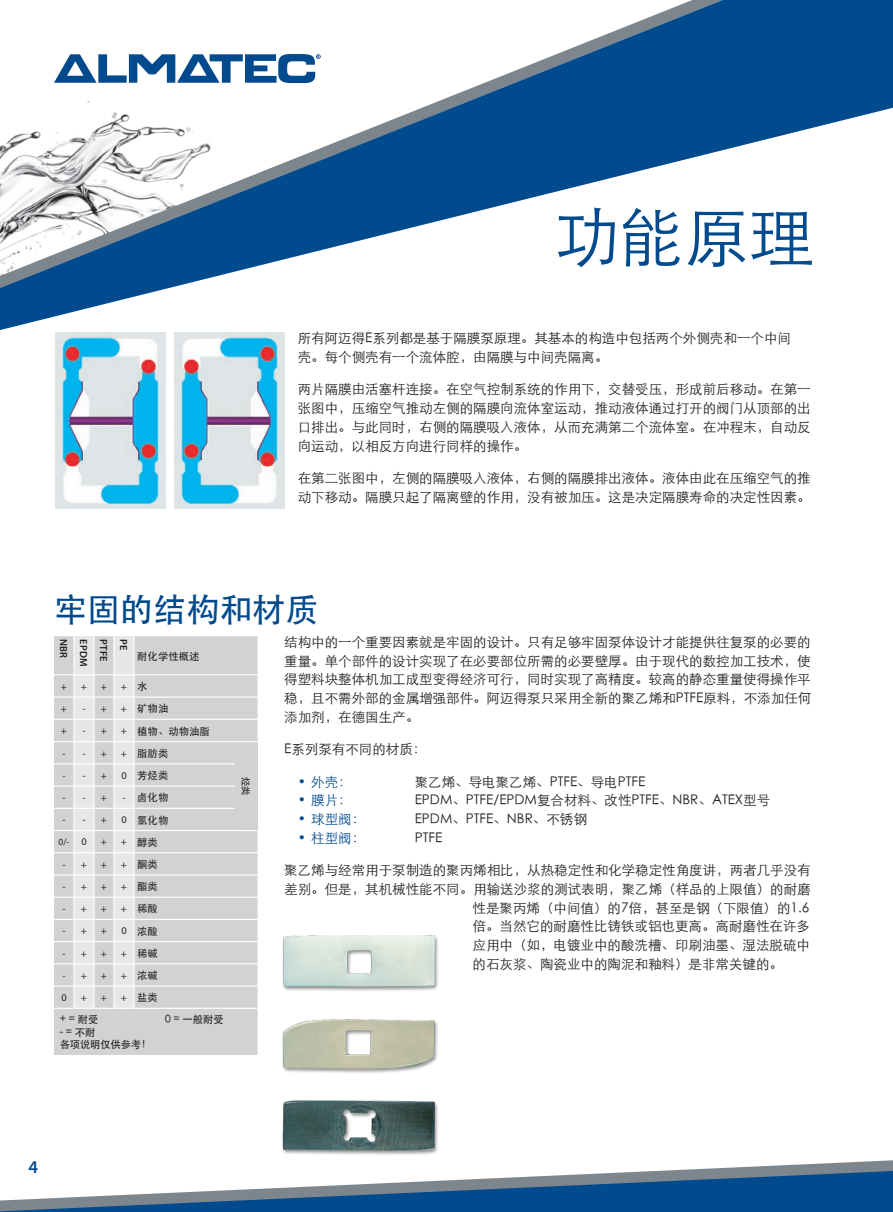
<style>
.page{position:relative;width:893px;height:1212px;background:#fff}
.page>*{position:absolute;margin:0;border:0;box-sizing:border-box;transform-origin:0 0}
.t1{font:300 64.95px "ST Heiti SC";color:#004a8d}
.t2{font:500 33px "ST Heiti SC";color:#004a8d}
.t3{font:600 18px "Myriad Pro";color:#004a8d}
.t4{font:300 13.5px/18.8px "ST Heiti SC";color:#231f20}
.t5{font:300 13.5px "ST Heiti SC";color:#004a8d}
.t6{font:500 10.35px/22.2px "ST Heiti SC";letter-spacing:.005em;color:#231f20}
.t7{font:10.35px/22.2px "Myriad Pro";color:#231f20}
.t8{font:600 10.35px "Myriad Pro";letter-spacing:.005em;color:#231f20}
.t9{font:9.45px "Myriad Pro";color:#231f20}
.t10{font:500 9.45px "ST Heiti SC";color:#231f20}
</style>
<div class="page">
<svg style="left:0;top:1160px;width:893px;height:52px"></svg>
<svg style="left:0;top:0;width:893px;height:333px"></svg>
<img style="left:174px;top:333px;width:110px;height:176px">
<img style="left:55px;top:333px;width:110px;height:176px">
<img style="left:270px;top:935px;width:189px;height:260px">
<div style="left:54px;top:636px;width:204px;height:419px;background:#d1d2d4"></div>
<hr style="left:135px;top:719px;width:123px;height:1px;background:#fff">
<hr style="left:135px;top:741px;width:123px;height:1px;background:#fff">
<hr style="left:135px;top:763px;width:123px;height:1px;background:#fff">
<hr style="left:135px;top:852px;width:123px;height:1px;background:#fff">
<hr style="left:135px;top:874px;width:123px;height:1px;background:#fff">
<hr style="left:135px;top:896px;width:123px;height:2px;background:#fff">
<hr style="left:135px;top:919px;width:123px;height:1px;background:#fff">
<hr style="left:135px;top:785px;width:123px;height:2px;background:#fff">
<hr style="left:135px;top:941px;width:123px;height:1px;background:#fff">
<hr style="left:135px;top:963px;width:123px;height:1px;background:#fff">
<hr style="left:135px;top:674px;width:123px;height:1px;background:#fff">
<hr style="left:135px;top:696px;width:123px;height:2px;background:#fff">
<hr style="left:135px;top:985px;width:123px;height:1px;background:#fff">
<hr style="left:135px;top:1008px;width:123px;height:1px;background:#fff">
<hr style="left:135px;top:808px;width:123px;height:1px;background:#fff">
<hr style="left:135px;top:830px;width:123px;height:1px;background:#fff">
<hr style="left:133px;top:636px;width:2px;height:39px;background:#fff">
<hr style="left:133px;top:675px;width:2px;height:22px;background:#fff">
<hr style="left:133px;top:697px;width:2px;height:22px;background:#fff">
<hr style="left:133px;top:719px;width:2px;height:23px;background:#fff">
<hr style="left:133px;top:742px;width:2px;height:22px;background:#fff">
<hr style="left:133px;top:764px;width:2px;height:22px;background:#fff">
<hr style="left:133px;top:786px;width:2px;height:22px;background:#fff">
<hr style="left:133px;top:808px;width:2px;height:22px;background:#fff">
<hr style="left:133px;top:830px;width:2px;height:23px;background:#fff">
<hr style="left:133px;top:853px;width:2px;height:22px;background:#fff">
<hr style="left:133px;top:875px;width:2px;height:22px;background:#fff">
<hr style="left:133px;top:897px;width:2px;height:22px;background:#fff">
<hr style="left:133px;top:919px;width:2px;height:22px;background:#fff">
<hr style="left:133px;top:941px;width:2px;height:23px;background:#fff">
<hr style="left:133px;top:964px;width:2px;height:22px;background:#fff">
<hr style="left:133px;top:986px;width:2px;height:23px;background:#fff">
<svg style="left:54px;top:636px;width:80px;height:373px;background:#dedfe1"></svg>
<hr style="left:113px;top:636px;width:2px;height:39px;background:#fff">
<hr style="left:113px;top:675px;width:2px;height:22px;background:#fff">
<hr style="left:113px;top:697px;width:2px;height:22px;background:#fff">
<hr style="left:113px;top:719px;width:2px;height:23px;background:#fff">
<hr style="left:113px;top:742px;width:2px;height:22px;background:#fff">
<hr style="left:113px;top:764px;width:2px;height:22px;background:#fff">
<hr style="left:113px;top:786px;width:2px;height:22px;background:#fff">
<hr style="left:113px;top:808px;width:2px;height:22px;background:#fff">
<hr style="left:113px;top:830px;width:2px;height:23px;background:#fff">
<hr style="left:113px;top:853px;width:2px;height:22px;background:#fff">
<hr style="left:113px;top:875px;width:2px;height:22px;background:#fff">
<hr style="left:113px;top:897px;width:2px;height:22px;background:#fff">
<hr style="left:113px;top:919px;width:2px;height:22px;background:#fff">
<hr style="left:113px;top:941px;width:2px;height:23px;background:#fff">
<hr style="left:113px;top:964px;width:2px;height:22px;background:#fff">
<hr style="left:113px;top:986px;width:2px;height:23px;background:#fff">
<div style="left:235px;top:743px;width:22px;height:86px;background:#d1d2d4"></div>
<h1 class="t1" style="left:554px;top:181px;width:262px">功能原理</h1>
<p class="t4" style="left:298px;top:328px;width:495px">所有阿迈得E系列都是基于隔膜泵原理。其基本的构造中包括两个外侧壳和一个中间壳。每个侧壳有一个流体腔，由隔膜与中间壳隔离。</p>
<p class="t4" style="left:298px;top:379px;width:514px;text-align:justify">两片隔膜由活塞杆连接。在空气控制系统的作用下，交替受压，形成前后移动。在第一张图中，压缩空气推动左侧的隔膜向流体室运动，推动液体通过打开的阀门从顶部的出口排出。与此同时，右侧的隔膜吸入液体，从而充满第二个流体室。在冲程末，自动反向运动，以相反方向进行同样的操作。</p>
<p class="t4" style="left:298px;top:467px;width:514px">在第二张图中，左侧的隔膜吸入液体，右侧的隔膜排出液体。液体由此在压缩空气的推动下移动。隔膜只起了隔离壁的作用，没有被加压。这是决定隔膜寿命的决定性因素。</p>
<h2 class="t2" style="left:54px;top:591px;width:265px">牢固的结构和材质</h2>
<p class="t6" style="left:137px;top:645px;width:64px">耐化学性概述</p>
<p class="t6" style="left:137px;top:675px;width:74px">水<br>矿物油<br>植物、动物油脂脂肪类<br>芳烃类<br>卤化物<br>氯化物<br>醇类<br>酮类<br>酯类<br>稀酸<br>浓酸<br>稀碱<br>浓碱<br>盐类</p>
<p class="t6" style="left:60px;top:1008px;width:40px">+ = 耐受</p>
<p class="t6" style="left:165px;top:1008px;width:60px">0 = 一般耐受</p>
<p class="t6" style="left:60px;top:1026px;width:93px;line-height:12.3px">- = 不耐<br>各项说明仅供参考！</p>
<p class="t4" style="left:284px;top:631px;width:529px;text-align:justify">结构中的一个重要因素就是牢固的设计。只有足够牢固泵体设计才能提供往复泵的必要的重量。单个部件的设计实现了在必要部位所需的必要壁厚。由于现代的数控加工技术，使得塑料块整体机加工成型变得经济可行，同时实现了高精度。较高的静态重量使得操作平稳，且不需外部的金属增强部件。阿迈得泵只采用全新的聚乙烯和PTFE原料，不添加任何添加剂，在德国生产。</p>
<p class="t4" style="left:284px;top:738px;width:144px">E系列泵有不同的材质：</p>
<p class="t5" style="left:298px;top:770px;width:55px">• 外壳：</p>
<p class="t4" style="left:415px;top:771px;width:232px">聚乙烯、导电聚乙烯、PTFE、导电PTFE</p>
<p class="t5" style="left:298px;top:789px;width:55px">• 膜片：</p>
<p class="t4" style="left:415px;top:789px;width:357px">EPDM、PTFE/EPDM复合材料、改性PTFE、NBR、ATEX型号</p>
<p class="t5" style="left:298px;top:807px;width:69px">• 球型阀：</p>
<p class="t4" style="left:415px;top:808px;width:174px">EPDM、PTFE、NBR、不锈钢</p>
<p class="t5" style="left:298px;top:826px;width:69px">• 柱型阀：</p>
<p class="t4" style="left:415px;top:827px;width:29px">PTFE</p>
<p class="t4" style="left:284px;top:859px;width:528px">聚乙烯与经常用于泵制造的聚丙烯相比，从热稳定性和化学稳定性角度讲，两者几乎没有</p>
<p class="t4" style="left:284px;top:878px;width:528px">差别。但是，其机械性能不同。用输送沙浆的测试表明，聚乙烯（样品的上限值）的耐磨</p>
<p class="t4" style="left:473px;top:897px;width:338px">性是聚丙烯（中间值）的7倍，甚至是钢（下限值）的1.6</p>
<p class="t4" style="left:473px;top:915px;width:339px">倍。当然它的耐磨性比铸铁或铝也更高。高耐磨性在许多</p>
<p class="t4" style="left:473px;top:934px;width:339px">应用中（如，电镀业中的酸洗槽、印刷油墨、湿法脱硫中</p>
<p class="t4" style="left:473px;top:953px;width:312px">的石灰浆、陶瓷业中的陶泥和釉料）是非常关键的。</p>
<p class="t8" style="left:70px;top:639px;width:20px;rotate:90deg">NBR</p>
<p class="t7" style="left:61px;top:675px;width:8px">+ + + - - - -</p>
<p class="t9" style="left:58px;top:836px;width:13px">0/-</p>
<p class="t7" style="left:61px;top:853px;width:7px;text-align:justify">- - - - - - 0</p>
<p class="t8" style="left:90px;top:639px;width:28px;rotate:90deg">EPDM</p>
<p class="t7" style="left:81px;top:675px;width:8px">+ - - - - - -<br>0 + + + + + + +</p>
<p class="t8" style="left:110px;top:639px;width:23px;rotate:90deg">PTFE</p>
<p class="t7" style="left:101px;top:675px;width:8px;text-align:justify">+ + + + + + + + + + + + + + +</p>
<p class="t8" style="left:130px;top:639px;width:13px;rotate:90deg">PE</p>
<p class="t7" style="left:121px;top:675px;width:8px">+ + + +<br>0 -<br>0 + + + +<br>0 + + +</p>
<p class="t10" style="left:251px;top:777px;width:20px;rotate:90deg">烃类</p>
<h3 class="t3" style="left:28px;top:1155px;width:11px">4</h3>
</div>
